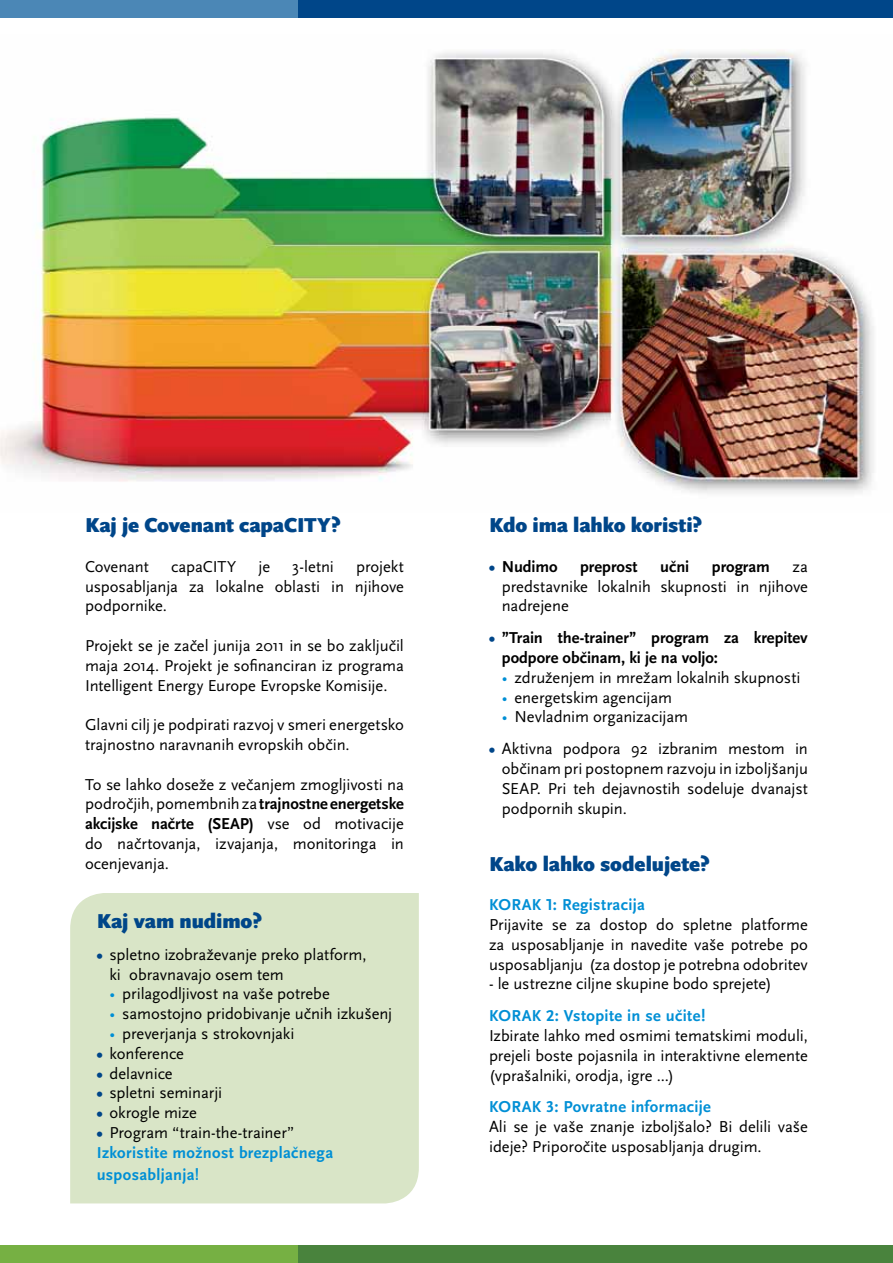
<style>
.page{position:relative;width:893px;height:1263px;background:#fff}
.page>*{position:absolute;margin:0;border:0;box-sizing:border-box;transform-origin:0 0}
.t1{font:900 21px "Scala Sans Pro";letter-spacing:-.005em;color:#004689}
.t2{font:16.5px/19.8px "Scala Sans Pro";letter-spacing:-.005em;color:#000;text-align:justify}
.t3{font:700 16.5px/19.8px "Scala Sans Pro";letter-spacing:.02em;color:#008fd5}
.t4{font:700 16.5px/19.8px "Scala Sans Pro";letter-spacing:-.005em;color:#000}
.s1{font-weight:700}
.s2{font-family:"Scala Sans OT";font-weight:700;color:#004689}
.s3{font-family:"Scala Sans OT";color:#008fd5}
.s4{font-family:"Scala Sans OT";color:#004689}
.s5{font-weight:400;color:#000}
.s6{font-family:"Arial Narrow"}
</style>
<div class="page">
<div style="left:70px;top:893px;width:349px;height:310px;background:#d9e5c7"></div>
<div style="left:298px;top:0;width:595px;height:17px;background:#004689"></div>
<div style="left:0;top:0;width:298px;height:17px;background:#4b87b6"></div>
<div style="left:298px;top:1246px;width:595px;height:17px;background:#49833d"></div>
<div style="left:0;top:1246px;width:298px;height:17px;background:#76b043"></div>
<img style="left:0;top:50px;width:874px;height:444px">
<p class="t1" style="left:85px;top:513px;width:257px">Kaj je Covenant capaCITY?</p>
<p class="t2" style="left:85px;top:556px;width:65px">Covenant</p>
<p class="t2" style="left:171px;top:556px;width:67px">capaCITY</p>
<p class="t2" style="left:258px;top:556px;width:13px">je</p>
<p class="t2" style="left:292px;top:556px;width:43px">3-letni</p>
<p class="t2" style="left:85px;top:556px;width:320px;text-indent:271px">projekt usposabljanja za lokalne oblasti in njihove podpornike.</p>
<p class="t2" style="left:85px;top:636px;width:320px">Projekt se je začel junija 2011 in se bo zaključil maja 2014. Projekt je sofinanciran iz programa Intelligent Energy Europe Evropske Komisije.</p>
<p class="t2" style="left:85px;top:715px;width:320px">Glavni cilj je podpirati razvoj v smeri energetsko trajnostno naravnanih evropskih občin.</p>
<p class="t2" style="left:85px;top:774px;width:320px">To se lahko doseže z večanjem zmogljivosti na področjih, pomembnih za <span class="s1">trajnostne energetske akcijske načrte (SEAP)</span> vse od motivacije do načrtovanja, izvajanja, monitoringa in ocenjevanja.</p>
<p class="t1" style="left:97px;top:908px;width:167px">Kaj vam nudimo?</p>
<p class="t2" style="left:109px;top:944px;width:259px;text-indent:-13px"><span class="s2">•</span> spletno izobraževanje preko platform, ki obravnavajo osem tem</p>
<p class="t2" style="left:109px;top:984px;width:222px"><span class="s3">•</span> prilagodljivost na vaše potrebe</p>
<p class="t2" style="left:109px;top:1004px;width:284px"><span class="s3">•</span> samostojno pridobivanje učnih izkušenj</p>
<p class="t2" style="left:109px;top:1024px;width:187px"><span class="s3">•</span> preverjanja s strokovnjaki</p>
<p class="t2" style="left:97px;top:1043px;width:89px"><span class="s2">•</span> konference</p>
<p class="t2" style="left:97px;top:1063px;width:77px"><span class="s2">•</span> delavnice</p>
<p class="t2" style="left:97px;top:1083px;width:127px"><span class="s2">•</span> spletni seminarji</p>
<p class="t2" style="left:97px;top:1103px;width:102px"><span class="s2">•</span> okrogle mize</p>
<p class="t3" style="left:97px;top:1123px;width:238px"><span class="s4">•</span> <span class="s5">Program “train-the-trainer”<br></span>Izkoristite možnost brezplačnega</p>
<p class="t3" style="left:97px;top:1165px;width:104px">usposabljanja<span class="s6">!</span></p>
<p class="t1" style="left:489px;top:513px;width:215px">Kdo ima lahko koristi?</p>
<p class="t4" style="left:489px;top:556px;width:70px"><span class="s4">•</span> Nudimo</p>
<p class="t4" style="left:580px;top:556px;width:59px">preprost</p>
<p class="t4" style="left:660px;top:556px;width:31px">učni</p>
<p class="t4" style="left:712px;top:556px;width:59px">program</p>
<p class="t2" style="left:502px;top:556px;width:308px;text-indent:291px">za predstavnike lokalnih skupnosti in njihove nadrejene</p>
<p class="t4" style="left:502px;top:628px;width:308px;text-indent:-13px"><span class="s4">•</span> ”Train the-trainer” program za krepitev podpore občinam, ki je na voljo:</p>
<p class="t2" style="left:502px;top:667px;width:300px"><span class="s3">•</span> združenjem in mrežam lokalnih skupnosti</p>
<p class="t2" style="left:502px;top:687px;width:172px"><span class="s3">•</span> energetskim agencijam</p>
<p class="t2" style="left:502px;top:707px;width:188px"><span class="s3">•</span> Nevladnim organizacijam</p>
<p class="t2" style="left:502px;top:739px;width:308px;text-indent:-13px"><span class="s2">•</span> Aktivna podpora 92 izbranim mestom in občinam pri postopnem razvoju in izboljšanju SEAP. Pri teh dejavnostih sodeluje dvanajst podpornih skupin.</p>
<p class="t1" style="left:489px;top:851px;width:222px">Kako lahko sodelujete?</p>
<p class="t3" style="left:489px;top:895px;width:157px">KORAK 1: Registracija</p>
<p class="t2" style="left:489px;top:915px;width:320px">Prijavite se za dostop do spletne platforme za usposabljanje in navedite vaše potrebe po usposabljanju (za dostop je potrebna odobritev</p>
<p class="t2" style="left:489px;top:974px;width:284px">- le ustrezne ciljne skupine bodo sprejete)</p>
<p class="t3" style="left:489px;top:1006px;width:218px">KORAK 2: Vstopite in se učite!</p>
<p class="t2" style="left:489px;top:1026px;width:320px">Izbirate lahko med osmimi tematskimi moduli, prejeli boste pojasnila in interaktivne elemente (vprašalniki, orodja, igre ...)</p>
<p class="t3" style="left:489px;top:1097px;width:224px">KORAK 3: Povratne informacije</p>
<p class="t2" style="left:489px;top:1117px;width:320px">Ali se je vaše znanje izboljšalo? Bi delili vaše ideje? Priporočite usposabljanja drugim.</p>
</div>
